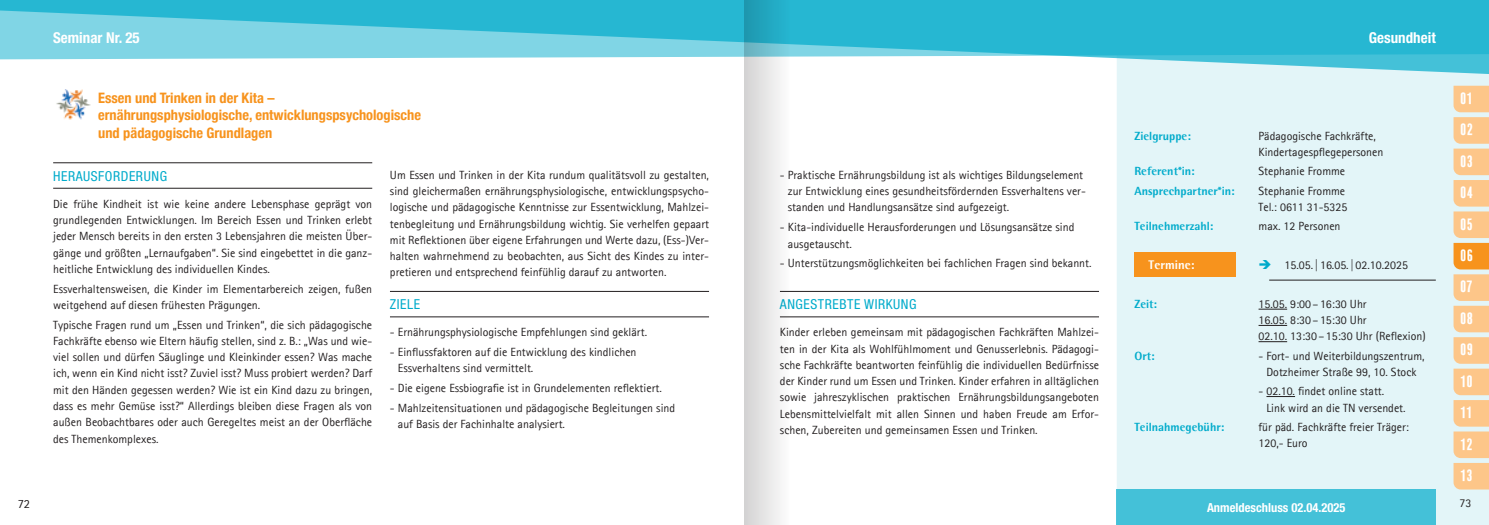
<style>
.page{position:relative;width:1489px;height:525px;background:#fff}
.page>*{position:absolute;margin:0;border:0;box-sizing:border-box;transform-origin:0 0}
.t1{font:15px/31.4px "Balboa Plus Fill";letter-spacing:-.01em;color:#fff;text-align:justify}
.t2{font:700 condensed 15px "Helvetica Neue";color:#fff}
.t3{font:700 condensed 14.38px/17.5px "Helvetica Neue";color:#f7931d}
.t4{font:condensed 13.75px "Helvetica Neue";letter-spacing:.04em;color:#00abcb}
.t5{font:700 condensed 12.5px "Helvetica Neue";color:#fff}
.t6{font:800 12.5px "Agfa Rotis Semisans";color:#fff}
.t7{font:12.5px "Agfa Rotis Sans Serif";color:#231f20}
.t8{font:11.88px/16.2px "Agfa Rotis Sans Serif";color:#231f20}
.t9{font:800 11.88px "Agfa Rotis Semisans";color:#00abcb}
.s1{color:#00abcb}
</style>
<div class="page">
<div style="left:1117px;top:74px;width:371px;height:450px;background:#e3f5f8"></div>
<svg style="left:0;top:0;width:1488px;height:74px;fill:#26b7d2"></svg>
<div style="left:1116px;top:489px;width:319px;height:35px;background:#44c1d8"></div>
<hr style="left:1269px;top:279px;width:166px;height:1px;background:#231f20">
<svg style="left:1258px;top:309px;width:28px;height:1px"></svg>
<svg style="left:1258px;top:325px;width:28px;height:1px"></svg>
<svg style="left:1258px;top:341px;width:28px;height:1px"></svg>
<svg style="left:1266px;top:396px;width:28px;height:1px"></svg>
<div style="left:1134px;top:252px;width:101px;height:24px;background:#f7931d"></div>
<hr style="left:390px;top:291px;width:319px;height:1px;background:#231f20">
<hr style="left:390px;top:316px;width:319px;height:1px;background:#231f20">
<hr style="left:780px;top:291px;width:318px;height:1px;background:#231f20">
<hr style="left:780px;top:316px;width:318px;height:1px;background:#231f20">
<hr style="left:53px;top:162px;width:319px;height:1px;background:#231f20">
<hr style="left:53px;top:188px;width:319px;height:1px;background:#231f20">
<img style="left:56px;top:89px;width:35px;height:31px">
<svg style="left:1453px;top:86px;width:35px;height:403px;background:#f8ca94"></svg>
<svg style="left:744px;top:0;width:82px;height:524px"></svg>
<p class="t7" style="left:18px;top:495px;width:14px">72</p>
<p class="t2" style="left:53px;top:28px;width:88px">Seminar Nr. 25</p>
<p class="t3" style="left:98px;top:88px;width:324px">Essen und Trinken in der Kita – ernährungsphysiologische, entwicklungspsychologische und pädagogische Grundlagen</p>
<p class="t4" style="left:53px;top:168px;width:115px">HERAUSFORDERUNG</p>
<p class="t8" style="left:53px;top:195px;width:320px;text-align:justify">Die frühe Kindheit ist wie keine andere Lebensphase geprägt von grundlegenden Entwicklungen. Im Bereich Essen und Trinken erlebt jeder Mensch bereits in den ersten 3 Lebensjahren die meisten Über&shy;gänge und größten „Lernaufgaben“. Sie sind eingebettet in die ganz&shy;heitliche Entwicklung des individuellen Kindes.</p>
<p class="t8" style="left:53px;top:280px;width:320px">Essverhaltensweisen, die Kinder im Elementarbereich zeigen, fußen weitgehend auf diesen frühesten Prägungen.</p>
<p class="t8" style="left:53px;top:316px;width:320px;text-align:justify">Typische Fragen rund um „Essen und Trinken“, die sich pädagogische Fachkräfte ebenso wie Eltern häufig stellen, sind z. B.: „Was und wie&shy;viel sollen und dürfen Säuglinge und Kleinkinder essen? Was mache ich, wenn ein Kind nicht isst? Zuviel isst? Muss probiert werden? Darf mit den Händen gegessen werden? Wie ist ein Kind dazu zu bringen, dass es mehr Gemüse isst?“ Allerdings bleiben diese Fragen als von außen Beobachtbares oder auch Geregeltes meist an der Oberfläche des Themenkomplexes.</p>
<p class="t8" style="left:390px;top:166px;width:320px;text-align:justify">Um Essen und Trinken in der Kita rundum qualitätsvoll zu gestalten, sind gleichermaßen ernährungsphysiologische, entwicklungspsycho&shy;logische und pädagogische Kenntnisse zur Essentwicklung, Mahlzei&shy;tenbegleitung und Ernährungsbildung wichtig. Sie verhelfen gepaart mit Reflektionen über eigene Erfahrungen und Werte dazu, (Ess-)Ver&shy;halten wahrnehmend zu beobachten, aus Sicht des Kindes zu inter&shy;pretieren und entsprechend feinfühlig darauf zu antworten.</p>
<p class="t4" style="left:390px;top:296px;width:32px">ZIELE</p>
<p class="t8" style="left:390px;top:324px;width:258px">- Ernährungsphysiologische Empfehlungen sind geklärt.</p>
<p class="t8" style="left:398px;top:344px;width:240px;text-indent:-8px">- Einflussfaktoren auf die Entwicklung des kindlichen<br>Essverhaltens sind vermittelt.</p>
<p class="t8" style="left:390px;top:380px;width:273px">- Die eigene Essbiografie ist in Grundelementen reflektiert.</p>
<p class="t8" style="left:398px;top:399px;width:279px;text-indent:-8px">- Mahlzeitensituationen und pädagogische Begleitungen sind auf Basis der Fachinhalte analysiert.</p>
<p class="t8" style="left:787px;top:166px;width:299px;text-indent:-8px">- Praktische Ernährungsbildung ist als wichtiges Bildungselement zur Entwicklung eines gesundheitsfördernden Essverhaltens ver&shy;standen und Handlungsansätze sind aufgezeigt.</p>
<p class="t8" style="left:787px;top:219px;width:288px;text-indent:-8px">- Kita-individuelle Herausforderungen und Lösungsansätze sind ausgetauscht.</p>
<p class="t8" style="left:780px;top:255px;width:313px">- Unterstützungsmöglichkeiten bei fachlichen Fragen sind bekannt.</p>
<p class="t4" style="left:780px;top:296px;width:138px">ANGESTREBTE WIRKUNG</p>
<p class="t8" style="left:780px;top:324px;width:320px;text-align:justify">Kinder erleben gemeinsam mit pädagogischen Fachkräften Mahlzei&shy;ten in der Kita als Wohlfühlmoment und Genusserlebnis. Pädagogi&shy;sche Fachkräfte beantworten feinfühlig die individuellen Bedürfnisse der Kinder rund um Essen und Trinken. Kinder erfahren in alltäglichen sowie jahreszyklischen praktischen Ernährungsbildungsangeboten Lebensmittelvielfalt mit allen Sinnen und haben Freude am Erfor&shy;schen, Zubereiten und gemeinsamen Essen und Trinken.</p>
<p class="t2" style="left:1368px;top:28px;width:68px">Gesundheit</p>
<p class="t9" style="left:1134px;top:128px;width:58px">Zielgruppe:</p>
<p class="t8" style="left:1258px;top:128px;width:126px">Pädagogische Fachkräfte,<br>Kindertagespflegepersonen</p>
<p class="t9" style="left:1134px;top:164px;width:62px">Referent*in:</p>
<p class="t8" style="left:1258px;top:163px;width:88px">Stephanie Fromme</p>
<p class="t9" style="left:1134px;top:183px;width:102px">Ansprechpartner*in:</p>
<p class="t8" style="left:1258px;top:182px;width:90px">Stephanie Fromme<br>Tel.: 0611 31-5325</p>
<p class="t9" style="left:1134px;top:219px;width:80px">Teilnehmerzahl:</p>
<p class="t8" style="left:1258px;top:218px;width:83px">max. 12 Personen</p>
<p class="t6" style="left:1148px;top:256px;width:47px">Termine:</p>
<p class="t8" style="left:1258px;top:257px;width:151px"><span class="s1">➔</span> 15.05.|16.05.| 02.10.2025</p>
<p class="t9" style="left:1134px;top:296px;width:24px">Zeit:</p>
<p class="t8" style="left:1258px;top:295px;width:169px">15.05. 9:00–16:30 Uhr<br>16.05. 8:30–15:30 Uhr<br>02.10. 13:30–15:30 Uhr (Reflexion)</p>
<p class="t9" style="left:1134px;top:348px;width:22px">Ort:</p>
<p class="t8" style="left:1258px;top:347px;width:167px;text-align:center">- Fort- und Weiterbildungszentrum,<br>Dotzheimer Straße 99, 10. Stock</p>
<p class="t8" style="left:1266px;top:383px;width:141px;text-indent:-8px">- 02.10. findet online statt.<br>Link wird an die TN versendet.</p>
<p class="t9" style="left:1134px;top:419px;width:91px">Teilnahmegebühr:</p>
<p class="t8" style="left:1258px;top:418px;width:152px">für päd. Fachkräfte freier Träger:<br>120,- Euro</p>
<p class="t5" style="left:1206px;top:500px;width:140px">Anmeldeschluss 02.04.2025</p>
<p class="t1" style="left:1460px;top:82px;width:15px">01<br>02</p>
<p class="t1" style="left:1460px;top:145px;width:14px">03</p>
<p class="t1" style="left:1460px;top:177px;width:15px">04</p>
<p class="t1" style="left:1460px;top:208px;width:15px">05</p>
<p class="t1" style="left:1460px;top:239px;width:15px">06</p>
<p class="t1" style="left:1460px;top:271px;width:14px">07</p>
<p class="t1" style="left:1460px;top:302px;width:15px">08</p>
<p class="t1" style="left:1460px;top:334px;width:15px">09</p>
<p class="t1" style="left:1460px;top:365px;width:14px">10<br>11<br>12</p>
<p class="t1" style="left:1460px;top:459px;width:14px">13</p>
<p class="t8" style="left:1459px;top:494px;width:13px">73</p>
</div>
